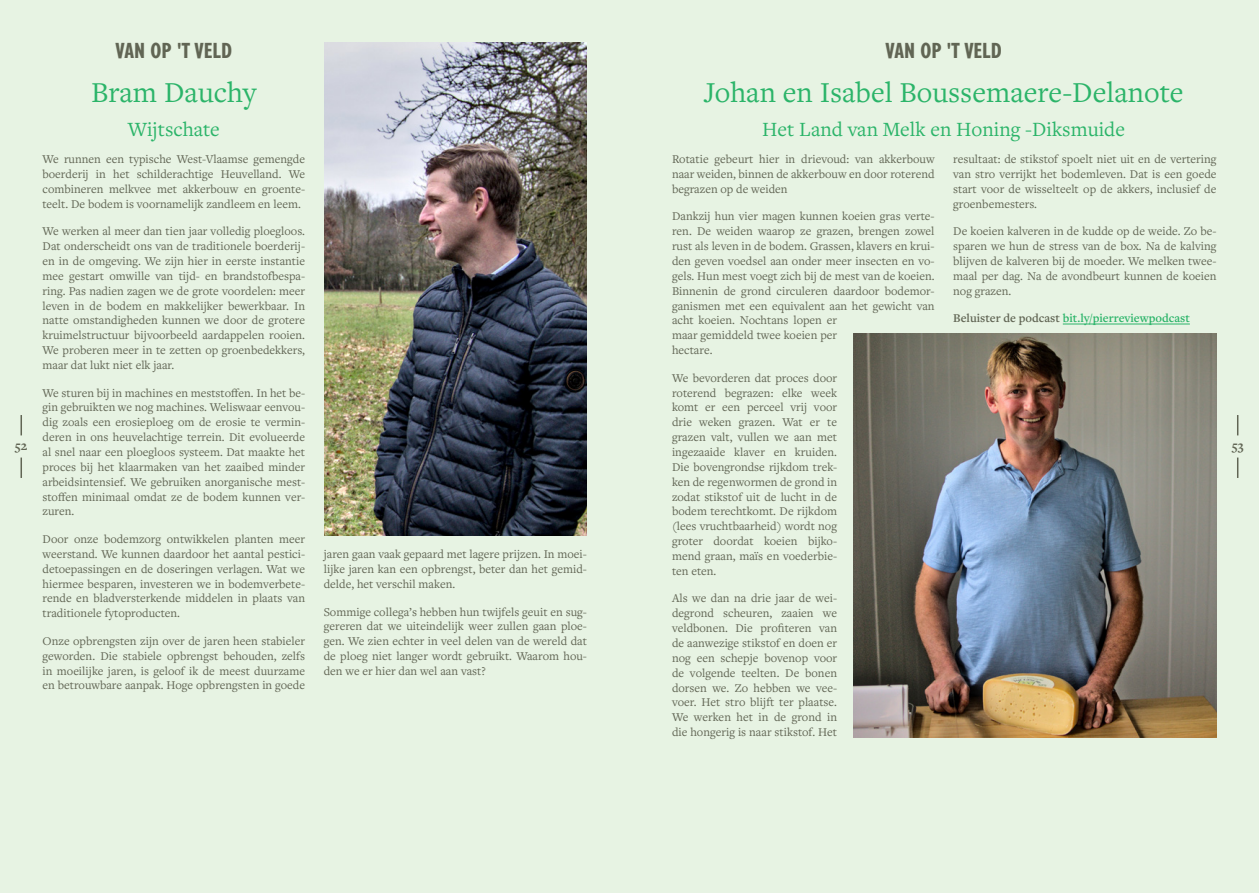
<style>
.page{position:relative;width:1259px;height:893px;background:#e7f3e3}
.page>*{position:absolute;margin:0;border:0;box-sizing:border-box;transform-origin:0 0}
.Titel_getuigenis{font:30px "Freight Text Pro";color:#2bb469}
.Titel_bovenaan_pagina{font:700 condensed 22.5px "Gill Sans Nova";color:#616554}
.Subtitel_getuigenis{font:21px "Freight Text Pro";color:#2bb469}
.t1{font:700 13.5px "Freight Text Pro";color:#616554}
.Broodtekst{font:12.3px/14.9px "Freight Text Pro";color:#616554;text-align:justify}
.Meer_info{font:600 12.3px "Freight Text Pro";color:#2bb469}
.s1{color:#616554}
</style>
<div class="page">
<img style="left:324px;top:43px;width:263px;height:493px">
<hr style="left:1062px;top:324px;width:127px;height:1px;background:#2bb469">
<img style="left:853px;top:334px;width:363px;height:404px">
<svg style="left:21px;top:415px;width:1px;height:20px"></svg>
<svg style="left:21px;top:458px;width:1px;height:20px"></svg>
<svg style="left:1237px;top:415px;width:1px;height:20px"></svg>
<svg style="left:1237px;top:458px;width:1px;height:20px"></svg>
<p class="Titel_bovenaan_pagina" style="left:116px;top:37px;width:118px">VAN OP 'T VELD</p>
<p class="Titel_getuigenis" style="left:91px;top:72px;width:167px">Bram Dauchy</p>
<p class="Subtitel_getuigenis" style="left:128px;top:115px;width:94px">Wijtschate</p>
<p class="Broodtekst" style="left:43px;top:151px;width:264px">We runnen een typische West-Vlaamse gemengde boerderij in het schilderachtige Heuvelland. We combineren melkvee met akkerbouw en groente&shy;teelt. De bodem is voornamelijk zandleem en leem.</p>
<p class="Broodtekst" style="left:43px;top:224px;width:264px">We werken al meer dan tien jaar volledig ploegloos.<br>Dat onderscheidt ons van de traditionele boerderij&shy;en in de omgeving. We zijn hier in eerste instantie mee gestart omwille van tijd- en brandstofbespa&shy;ring. Pas nadien zagen we de grote voordelen: meer leven in de bodem en makkelijker bewerkbaar. In natte omstandigheden kunnen we door de grotere kruimelstructuur bijvoorbeeld aardappelen rooien.<br>We proberen meer in te zetten op groenbedekkers, maar dat lukt niet elk jaar.</p>
<p class="Broodtekst" style="left:43px;top:385px;width:264px">We sturen bij in machines en meststoffen. In het be&shy;gin gebruikten we nog machines. Weliswaar eenvou&shy;dig zoals een erosieploeg om de erosie te vermin&shy;deren in ons heuvelachtige terrein. Dit evolueerde al snel naar een ploegloos systeem. Dat maakte het proces bij het klaarmaken van het zaaibed minder arbeidsintensief. We gebruiken anorganische mest&shy;stoffen minimaal omdat ze de bodem kunnen ver&shy;zuren.</p>
<p class="Broodtekst" style="left:43px;top:531px;width:264px">Door onze bodemzorg ontwikkelen planten meer weerstand. We kunnen daardoor het aantal pestici&shy;detoepassingen en de doseringen verlagen. Wat we hiermee besparen, investeren we in bodemverbete&shy;rende en bladversterkende middelen in plaats van traditionele fytoproducten.</p>
<p class="Broodtekst" style="left:43px;top:633px;width:264px">Onze opbrengsten zijn over de jaren heen stabieler geworden. Die stabiele opbrengst behouden, zelfs in moeilijke jaren, is geloof ik de meest duurzame en betrouwbare aanpak. Hoge opbrengsten in goede</p>
<p class="Titel_bovenaan_pagina" style="left:885px;top:37px;width:118px">VAN OP 'T VELD</p>
<p class="Titel_getuigenis" style="left:704px;top:72px;width:481px">Johan en Isabel Boussemaere-Delanote</p>
<p class="Subtitel_getuigenis" style="left:762px;top:115px;width:364px">Het Land van Melk en Honing -Diksmuide</p>
<p class="Broodtekst" style="left:672px;top:151px;width:264px">Rotatie gebeurt hier in drievoud: van akkerbouw naar weiden, binnen de akkerbouw en door roterend begrazen op de weiden</p>
<p class="Broodtekst" style="left:672px;top:209px;width:264px;text-align:left">Dankzij hun vier magen kunnen koeien gras verte&shy;ren. De weiden waarop ze grazen, brengen zowel rust als leven in de bodem. Grassen, klavers en krui&shy;den geven voedsel aan onder meer insecten en vo&shy;gels. Hun mest voegt zich bij de mest van de koeien.<br>Binnenin de grond circuleren daardoor bodemor&shy;ganismen met een equivalent aan het gewicht van acht koeien. Nochtans lopen er<br>maar gemiddeld twee koeien per<br>hectare.</p>
<p class="Broodtekst" style="left:672px;top:370px;width:167px">We bevorderen dat proces door roterend begrazen: elke week komt er een perceel vrij voor drie weken grazen. Wat er te grazen valt, vullen we aan met ingezaaide klaver en kruiden.<br>Die bovengrondse rijkdom trek&shy;ken de regenwormen de grond in zodat stikstof uit de lucht in de bodem terechtkomt. De rijkdom (lees vruchtbaarheid) wordt nog groter doordat koeien bijko&shy;mend graan, maïs en voederbie&shy;ten eten.</p>
<p class="Broodtekst" style="left:672px;top:591px;width:167px">Als we dan na drie jaar de wei&shy;degrond scheuren, zaaien we veldbonen. Die profiteren van de aanwezige stikstof en doen er nog een schepje bovenop voor de volgende teelten. De bonen dorsen we. Zo hebben we vee&shy;voer. Het stro blijft ter plaatse.<br>We werken het in de grond in die hongerig is naar stikstof. Het</p>
<p class="Broodtekst" style="left:953px;top:151px;width:265px">resultaat: de stikstof spoelt niet uit en de vertering van stro verrijkt het bodemleven. Dat is een goede start voor de wisselteelt op de akkers, inclusief de groenbemesters.</p>
<p class="Broodtekst" style="left:953px;top:224px;width:265px">De koeien kalveren in de kudde op de weide. Zo be&shy;sparen we hun de stress van de box. Na de kalving blijven de kalveren bij de moeder. We melken twee&shy;maal per dag. Na de avondbeurt kunnen de koeien nog grazen.</p>
<p class="Meer_info" style="left:953px;top:310px;width:238px"><span class="s1">Beluister de podcast</span> bit.ly/pierreviewpodcast</p>
<p class="t1" style="left:15px;top:437px;width:14px">52</p>
<p class="t1" style="left:1231px;top:437px;width:13px">53</p>
<p class="Broodtekst" style="left:324px;top:546px;width:265px">jaren gaan vaak gepaard met lagere prijzen. In moei&shy;lijke jaren kan een opbrengst, beter dan het gemid&shy;delde, het verschil maken.</p>
<p class="Broodtekst" style="left:324px;top:604px;width:265px">Sommige collega’s hebben hun twijfels geuit en sug&shy;gereren dat we uiteindelijk weer zullen gaan ploe&shy;gen. We zien echter in veel delen van de wereld dat de ploeg niet langer wordt gebruikt. Waarom hou&shy;den we er hier dan wel aan vast?</p>
</div>
